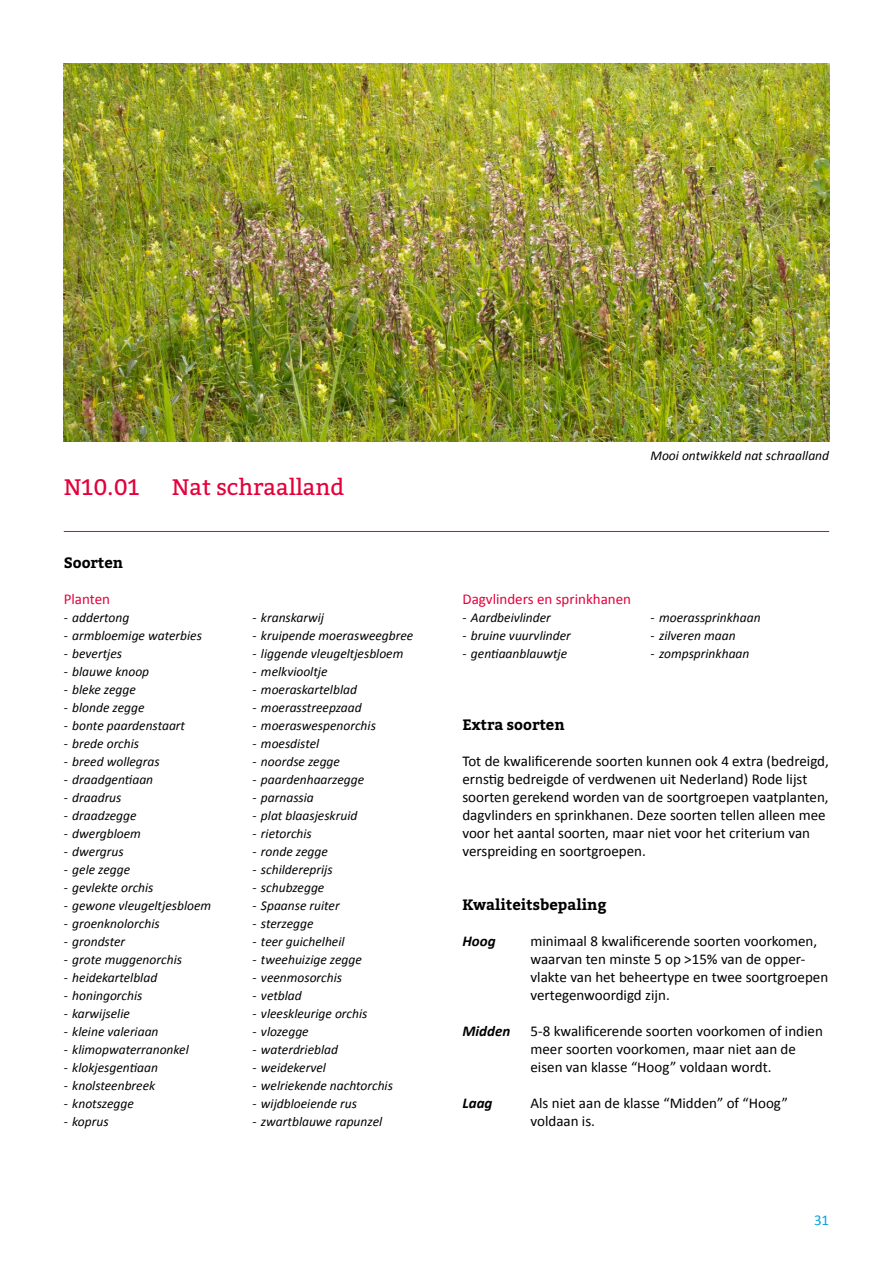
<style>
.page{position:relative;width:893px;height:1263px;background:#fff}
.page>*{position:absolute;margin:0;border:0;box-sizing:border-box;transform-origin:0 0}
.Kop_3{font:22.5px "Bitter";color:#e4003a}
.Opsomming_niv_1{font:15px/18px "Calibri";color:#000}
.Standaard{font:15px/18px "Calibri";color:#000}
.tussenkopje_bold{font:700 15px "Bitter";color:#000}
.Standaard-2{font:15px "Calibri";color:#e4003a}
.Opsomming_niv_1-2{font:italic 700 15px "Calibri";color:#000}
.t1{font:15px "Calibri";color:#00a3e5}
.Bijschrift{font:italic 13.5px "Calibri";color:#000}
</style>
<div class="page">
<hr style="left:64px;top:531px;width:765px;height:1px;background:#e4003a">
<img style="left:64px;top:64px;width:765px;height:378px">
<p class="Kop_3" style="left:64px;top:473px;width:77px">N10.01</p>
<p class="Kop_3" style="left:172px;top:473px;width:174px">Nat schraalland</p>
<p class="tussenkopje_bold" style="left:64px;top:553px;width:61px">Soorten</p>
<p class="Standaard-2" style="left:64px;top:588px;width:48px">Planten</p>
<p class="Bijschrift" style="left:64px;top:608px;width:67px">- addertong</p>
<p class="Bijschrift" style="left:64px;top:626px;width:140px">- armbloemige waterbies</p>
<p class="Bijschrift" style="left:64px;top:644px;width:60px">- bevertjes</p>
<p class="Bijschrift" style="left:64px;top:662px;width:87px">- blauwe knoop</p>
<p class="Bijschrift" style="left:64px;top:680px;width:74px">- bleke zegge</p>
<p class="Bijschrift" style="left:64px;top:698px;width:82px">- blonde zegge</p>
<p class="Bijschrift" style="left:64px;top:716px;width:123px">- bonte paardenstaart</p>
<p class="Bijschrift" style="left:64px;top:734px;width:77px">- brede orchis</p>
<p class="Bijschrift" style="left:64px;top:752px;width:97px">- breed wollegras</p>
<p class="Bijschrift" style="left:64px;top:770px;width:91px">- draadgentiaan</p>
<p class="Bijschrift" style="left:64px;top:788px;width:59px">- draadrus</p>
<p class="Bijschrift" style="left:64px;top:806px;width:74px">- draadzegge</p>
<p class="Bijschrift" style="left:64px;top:824px;width:79px">- dwergbloem</p>
<p class="Bijschrift" style="left:64px;top:842px;width:61px">- dwergrus</p>
<p class="Bijschrift" style="left:64px;top:860px;width:68px">- gele zegge</p>
<p class="Bijschrift" style="left:64px;top:878px;width:91px">- gevlekte orchis</p>
<p class="Bijschrift" style="left:64px;top:896px;width:149px">- gewone vleugeltjesbloem</p>
<p class="Bijschrift" style="left:64px;top:914px;width:97px">- groenknolorchis</p>
<p class="Bijschrift" style="left:64px;top:932px;width:63px">- grondster</p>
<p class="Bijschrift" style="left:64px;top:950px;width:120px">- grote muggenorchis</p>
<p class="Bijschrift" style="left:64px;top:968px;width:95px">- heidekartelblad</p>
<p class="Bijschrift" style="left:64px;top:986px;width:80px">- honingorchis</p>
<p class="Bijschrift" style="left:64px;top:1004px;width:68px">- karwijselie</p>
<p class="Bijschrift" style="left:64px;top:1022px;width:96px">- kleine valeriaan</p>
<p class="Bijschrift" style="left:64px;top:1040px;width:126px">- klimopwaterranonkel</p>
<p class="Bijschrift" style="left:64px;top:1058px;width:96px">- klokjesgentiaan</p>
<p class="Bijschrift" style="left:64px;top:1076px;width:93px">- knolsteenbreek</p>
<p class="Bijschrift" style="left:64px;top:1094px;width:72px">- knotszegge</p>
<p class="Bijschrift" style="left:64px;top:1112px;width:46px">- koprus</p>
<p class="Bijschrift" style="left:252px;top:608px;width:73px">- kranskarwij</p>
<p class="Bijschrift" style="left:252px;top:626px;width:162px">- kruipende moerasweegbree</p>
<p class="Bijschrift" style="left:252px;top:644px;width:152px">- liggende vleugeltjesbloem</p>
<p class="Bijschrift" style="left:252px;top:662px;width:77px">- melkviooltje</p>
<p class="Bijschrift" style="left:252px;top:680px;width:106px">- moeraskartelblad</p>
<p class="Bijschrift" style="left:252px;top:698px;width:111px">- moerasstreepzaad</p>
<p class="Bijschrift" style="left:252px;top:716px;width:125px">- moeraswespenorchis</p>
<p class="Bijschrift" style="left:252px;top:734px;width:68px">- moesdistel</p>
<p class="Bijschrift" style="left:252px;top:752px;width:89px">- noordse zegge</p>
<p class="Bijschrift" style="left:252px;top:770px;width:113px">- paardenhaarzegge</p>
<p class="Bijschrift" style="left:252px;top:788px;width:63px">- parnassia</p>
<p class="Bijschrift" style="left:252px;top:806px;width:106px">- plat blaasjeskruid</p>
<p class="Bijschrift" style="left:252px;top:824px;width:61px">- rietorchis</p>
<p class="Bijschrift" style="left:252px;top:842px;width:77px">- ronde zegge</p>
<p class="Bijschrift" style="left:252px;top:860px;width:82px">- schildereprijs</p>
<p class="Bijschrift" style="left:252px;top:878px;width:73px">- schubzegge</p>
<p class="Bijschrift" style="left:252px;top:896px;width:89px">- Spaanse ruiter</p>
<p class="Bijschrift" style="left:252px;top:914px;width:62px">- sterzegge</p>
<p class="Bijschrift" style="left:252px;top:932px;width:94px">- teer guichelheil</p>
<p class="Bijschrift" style="left:252px;top:950px;width:111px">- tweehuizige zegge</p>
<p class="Bijschrift" style="left:252px;top:968px;width:91px">- veenmosorchis</p>
<p class="Bijschrift" style="left:252px;top:986px;width:51px">- vetblad</p>
<p class="Bijschrift" style="left:252px;top:1004px;width:117px">- vleeskleurige orchis</p>
<p class="Bijschrift" style="left:252px;top:1022px;width:58px">- vlozegge</p>
<p class="Bijschrift" style="left:252px;top:1040px;width:87px">- waterdrieblad</p>
<p class="Bijschrift" style="left:252px;top:1058px;width:75px">- weidekervel</p>
<p class="Bijschrift" style="left:252px;top:1076px;width:142px">- welriekende nachtorchis</p>
<p class="Bijschrift" style="left:252px;top:1094px;width:106px">- wijdbloeiende rus</p>
<p class="Bijschrift" style="left:252px;top:1112px;width:131px">- zwartblauwe rapunzel</p>
<p class="Bijschrift" style="left:650px;top:446px;width:180px">Mooi ontwikkeld nat schraalland</p>
<p class="Standaard-2" style="left:462px;top:588px;width:170px">Dagvlinders en sprinkhanen</p>
<p class="Bijschrift" style="left:462px;top:608px;width:90px">- Aardbeivlinder</p>
<p class="Bijschrift" style="left:462px;top:626px;width:110px">- bruine vuurvlinder</p>
<p class="Bijschrift" style="left:462px;top:644px;width:106px">- gentiaanblauwtje</p>
<p class="Bijschrift" style="left:651px;top:608px;width:112px">- moerassprinkhaan</p>
<p class="Bijschrift" style="left:651px;top:626px;width:87px">- zilveren maan</p>
<p class="Bijschrift" style="left:651px;top:644px;width:100px">- zompsprinkhaan</p>
<p class="tussenkopje_bold" style="left:462px;top:715px;width:104px">Extra soorten</p>
<p class="Standaard" style="left:462px;top:751px;width:368px">Tot de kwalificerende soorten kunnen ook 4 extra (bedreigd, ernstig bedreigde of verdwenen uit Nederland) Rode lijst soorten gerekend worden van de soortgroepen vaatplanten, dagvlinders en sprinkhanen. Deze soorten tellen alleen mee voor het aantal soorten, maar niet voor het criterium van verspreiding en soortgroepen.</p>
<p class="tussenkopje_bold" style="left:462px;top:895px;width:146px">Kwaliteitsbepaling</p>
<p class="Opsomming_niv_1-2" style="left:462px;top:930px;width:35px">Hoog</p>
<p class="Opsomming_niv_1" style="left:530px;top:931px;width:299px">minimaal 8 kwalificerende soorten voorkomen, waarvan ten minste 5 op &gt;15% van de opper&shy;vlakte van het beheertype en twee soortgroepen vertegenwoordigd zijn.</p>
<p class="Opsomming_niv_1-2" style="left:462px;top:1020px;width:49px">Midden</p>
<p class="Opsomming_niv_1" style="left:530px;top:1021px;width:294px">5-8 kwalificerende soorten voorkomen of indien meer soorten voorkomen, maar niet aan de eisen van klasse “Hoog” voldaan wordt.</p>
<p class="Opsomming_niv_1-2" style="left:462px;top:1092px;width:32px">Laag</p>
<p class="Opsomming_niv_1" style="left:530px;top:1093px;width:259px">Als niet aan de klasse “Midden” of “Hoog” voldaan is.</p>
<p class="t1" style="left:814px;top:1209px;width:17px">31</p>
</div>
